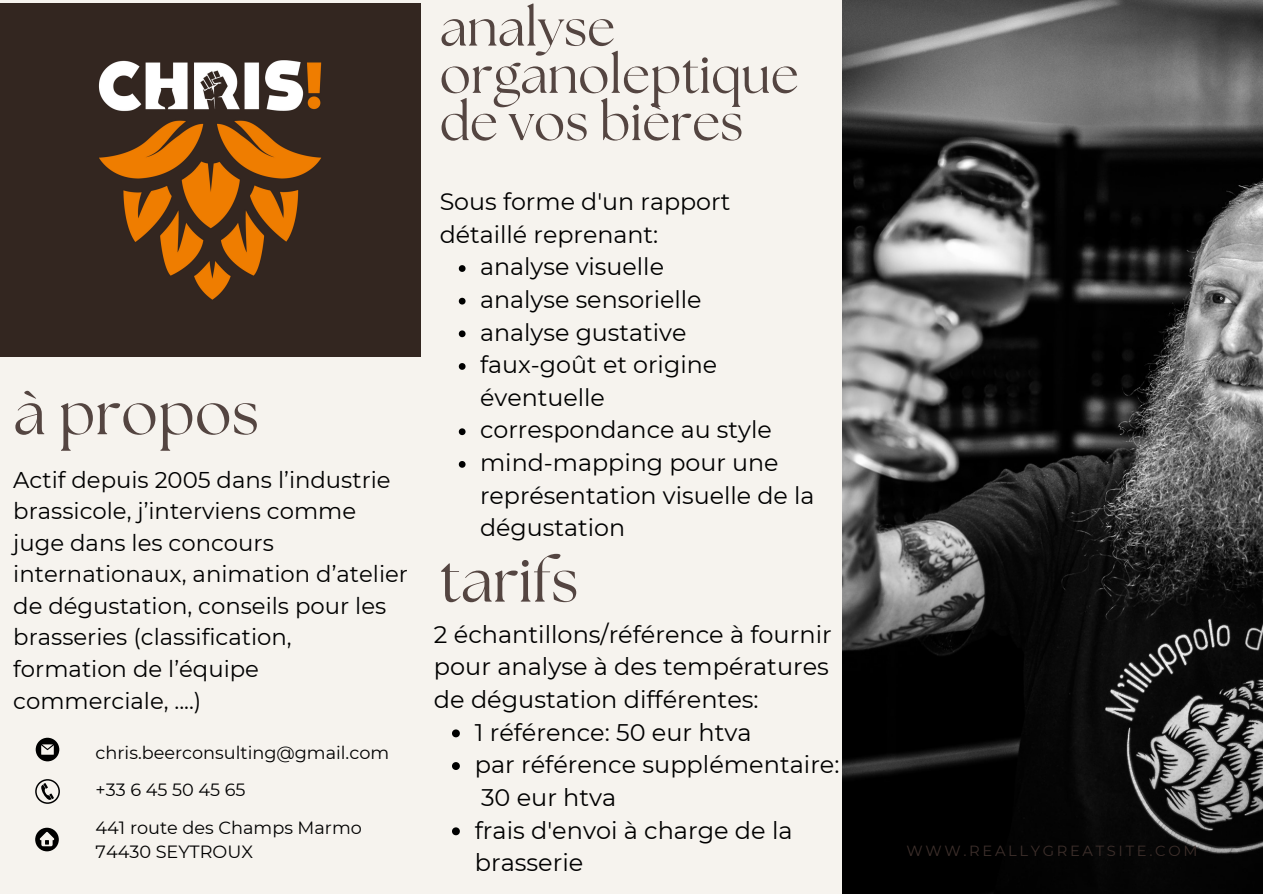
<style>
.page{position:relative;width:1263px;height:894px;background:#fff}
.page>*{position:absolute;margin:0;border:0;box-sizing:border-box;transform-origin:0 0}
.t1{font:61.2px "The Seasons";color:#544541}
.t2{font:52.2px/47.2px "The Seasons";color:#544541}
.t3{font:24px/32.5px "Montserrat";color:#000}
.t4{font:23.85px/32.5px "Montserrat";color:#000}
.t5{font:22.8px/31.5px "Montserrat";color:#000}
.t6{font:17.7px/37.3px "Montserrat";color:#000}
.t7{font:14.7px "Montserrat";letter-spacing:.18em;color:#3d2f2b}
</style>
<div class="page">
<div style="left:0;top:0;width:1263px;height:893px;background:#f6f3ee"></div>
<img style="left:0;top:4px;width:421px;height:352px">
<svg style="left:35px;top:779px;width:25px;height:24px"></svg>
<svg style="left:35px;top:827px;width:24px;height:24px"></svg>
<svg style="left:36px;top:737px;width:23px;height:24px"></svg>
<img style="left:842px;top:0;width:421px;height:893px">
<svg style="left:459px;top:265px;width:7px;height:7px"></svg>
<svg style="left:459px;top:298px;width:7px;height:6px"></svg>
<svg style="left:459px;top:330px;width:7px;height:7px"></svg>
<svg style="left:459px;top:363px;width:7px;height:7px"></svg>
<svg style="left:459px;top:428px;width:7px;height:7px"></svg>
<svg style="left:459px;top:461px;width:7px;height:6px"></svg>
<svg style="left:452px;top:729px;width:8px;height:8px"></svg>
<svg style="left:452px;top:762px;width:8px;height:7px"></svg>
<svg style="left:452px;top:827px;width:8px;height:8px"></svg>
<h1 class="t1" style="left:13px;top:385px;width:247px">à propos</h1>
<p class="t5" style="left:13px;top:464px;width:396px">Actif depuis 2005 dans l’industrie brassicole, j’interviens comme juge dans les concours internationaux, animation d’atelier de dégustation, conseils pour les brasseries (classification, formation de l’équipe commerciale, ....)</p>
<p class="t6" style="left:96px;top:733px;width:295px">chris.beerconsulting@gmail.com</p>
<p class="t6" style="left:96px;top:770px;width:268px">+33 6 45 50 45 65<br>441 route des Champs Marmo</p>
<p class="t6" style="left:96px;top:833px;width:159px">74430 SEYTROUX</p>
<h2 class="t2" style="left:440px;top:7px;width:361px">analyse organoleptique de vos bières</h2>
<p class="t4" style="left:440px;top:185px;width:292px">Sous forme d'un rapport détaillé reprenant:</p>
<p class="t4" style="left:480px;top:250px;width:336px">analyse visuelle<br>analyse sensorielle<br>analyse gustative<br>faux-goût et origine éventuelle<br>correspondance au style mind-mapping pour une représentation visuelle de la dégustation</p>
<h1 class="t1" style="left:440px;top:552px;width:140px">tarifs</h1>
<p class="t3" style="left:434px;top:617px;width:399px;text-align:justify">2 échantillons/référence à fournir pour analyse à des températures de dégustation différentes:</p>
<p class="t3" style="left:475px;top:715px;width:366px">1 référence: 50 eur htva<br>par référence supplémentaire:<br>30 eur htva<br>frais d'envoi à charge de la brasserie</p>
<p class="t7" style="left:906px;top:841px;width:292px">WWW.REALLYGREATSITE.COM</p>
</div>
